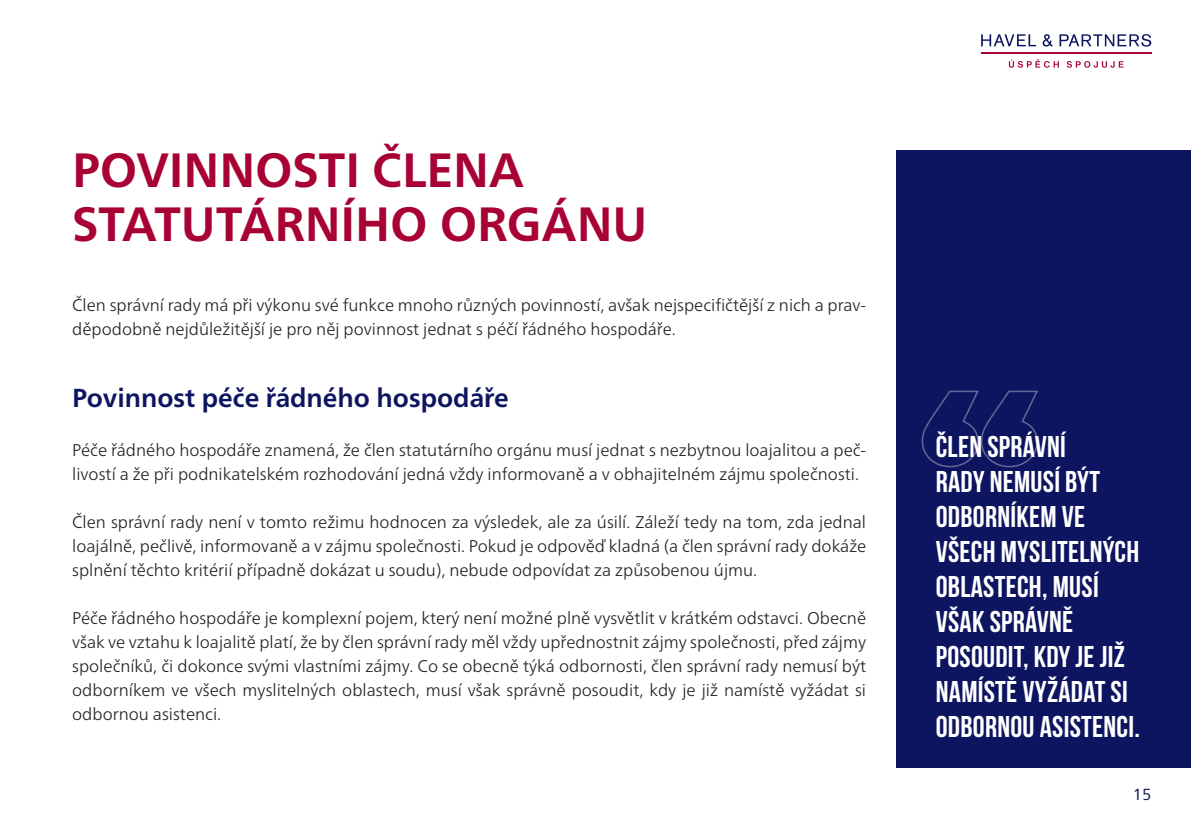
<style>
.page{position:relative;width:1191px;height:840px;background:#fff}
.page>*{position:absolute;margin:0;border:0;box-sizing:border-box;transform-origin:0 0}
.t1{font:700 48px/54px "Frutiger Neue LTW1 G";letter-spacing:-.005em;color:#a80235}
.t2{font:700 30px/35px "Bebas Neue";letter-spacing:.01em;color:#fff}
.t3{font:700 26px "Frutiger Neue LTW1 G";color:#0e1560}
.t4{font:300 17px/24px "Frutiger Neue LTW1 G";color:#231f20}
.t5{font:16px "Frutiger Neue LTW1 G";color:#0e1560}
</style>
<div class="page">
<svg style="left:1009px;top:59px;width:114px;height:9px"></svg>
<hr style="left:981px;top:52px;width:170px;height:1px;background:#a80235">
<svg style="left:1059px;top:34px;width:92px;height:13px"></svg>
<svg style="left:981px;top:34px;width:55px;height:12px"></svg>
<svg style="left:1042px;top:34px;width:11px;height:12px"></svg>
<div style="left:896px;top:150px;width:295px;height:617px;background:#0e1560"></div>
<svg style="left:921px;top:390px;width:117px;height:78px"></svg>
<p class="t1" style="left:72px;top:140px;width:577px">POVINNOSTI ČLENA<br>STATUTÁRNÍHO ORGÁNU</p>
<p class="t4" style="left:72px;top:292px;width:795px">Člen správní rady má při výkonu své funkce mnoho různých povinností, avšak nejspecifičtější z nich a prav&shy;děpodobně nejdůležitější je pro něj povinnost jednat s péčí řádného hospodáře.</p>
<p class="t3" style="left:72px;top:379px;width:438px">Povinnost péče řádného hospodáře</p>
<p class="t4" style="left:72px;top:436px;width:795px">Péče řádného hospodáře znamená, že člen statutárního orgánu musí jednat s nezbytnou loajalitou a peč&shy;livostí a že při podnikatelském rozhodování jedná vždy informovaně a v obhajitelném zájmu společnosti.</p>
<p class="t4" style="left:72px;top:508px;width:795px;text-align:justify">Člen správní rady není v tomto režimu hodnocen za výsledek, ale za úsilí. Záleží tedy na tom, zda jednal loajálně, pečlivě, informovaně a v zájmu společnosti. Pokud je odpověď kladná (a člen správní rady dokáže splnění těchto kritérií případně dokázat u soudu), nebude odpovídat za způsobenou újmu.</p>
<p class="t4" style="left:72px;top:604px;width:795px;text-align:justify">Péče řádného hospodáře je komplexní pojem, který není možné plně vysvětlit v krátkém odstavci. Obecně však ve vztahu k loajalitě platí, že by člen správní rady měl vždy upřednostnit zájmy společnosti, před zájmy společníků, či dokonce svými vlastními zájmy. Co se obecně týká odbornosti, člen správní rady nemusí být odborníkem ve všech myslitelných oblastech, musí však správně posoudit, kdy je již namístě vyžádat si odbornou asistenci.</p>
<p class="t2" style="left:935px;top:428px;width:206px">ČLEN SPRÁVNÍ<br>RADY NEMUSÍ BÝT<br>ODBORNÍKEM VE<br>VŠECH MYSLITELNÝCH<br>OBLASTECH, MUSÍ<br>VŠAK SPRÁVNĚ<br>POSOUDIT, KDY JE JIŽ<br>NAMÍSTĚ VYŽÁDAT SI<br>ODBORNOU ASISTENCI.</p>
<p class="t5" style="left:1132px;top:782px;width:20px">15</p>
</div>
